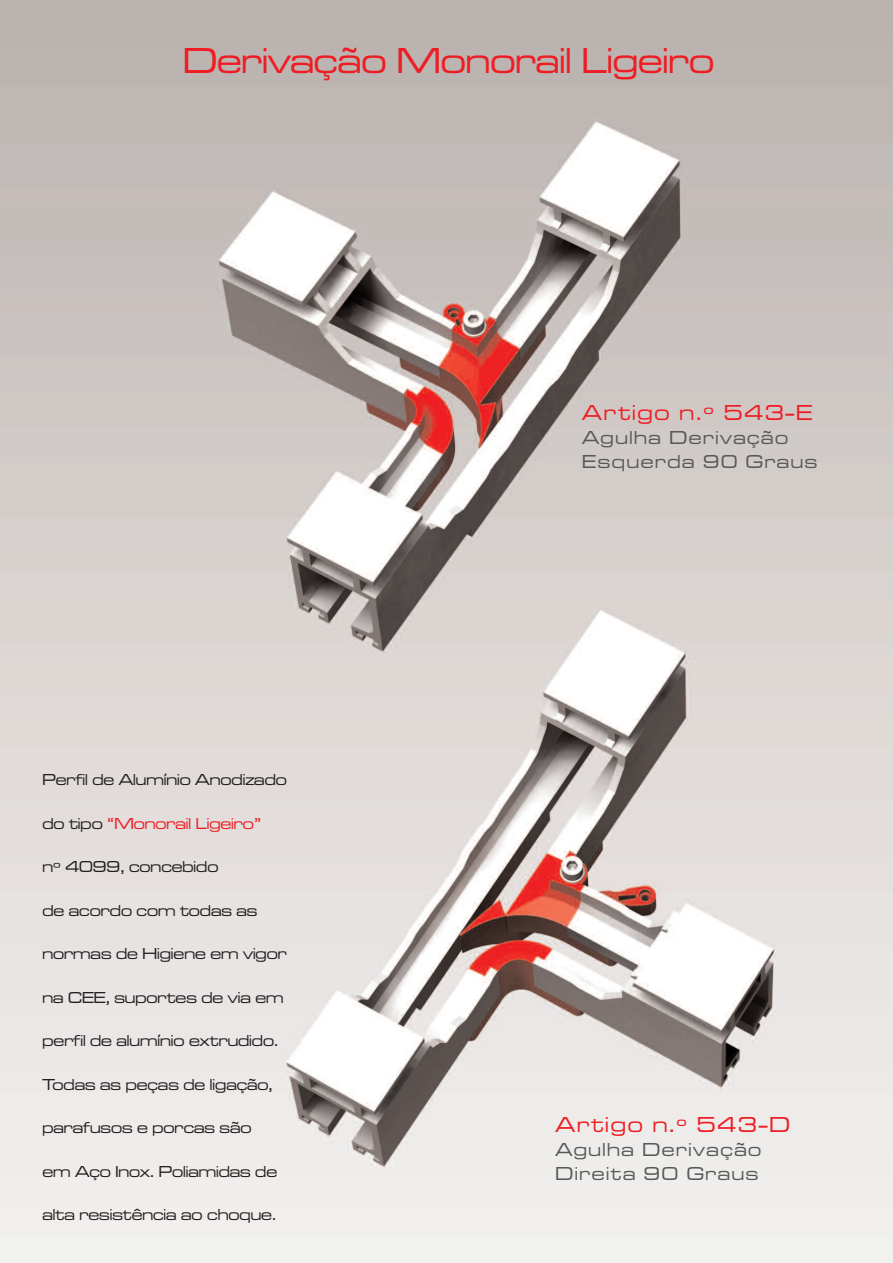
<style>
.page{position:relative;width:893px;height:1263px;background:#fff}
.page>*{position:absolute;margin:0;border:0;box-sizing:border-box;transform-origin:0 0}
.t1{font:37.5px "Microgramma D Medi Exte";color:#ee1d23}
.t2{font:22.5px "Microgramma D Medi Exte";letter-spacing:.085em;color:#ee1e24}
.t3{font:19.5px/23.4px "Microgramma D Medi Exte";letter-spacing:.085em;color:#57585a}
.t4{font:16.5px "Microgramma D Medi Exte";color:#231f20}
.t5{font:16.5px "Microgramma D Medi Exte";color:#ee1d23}
.s1{color:#231f20}
</style>
<div class="page">
<img style="left:0;top:0;width:893px;height:1263px">
<h1 class="t1" style="left:183px;top:38px;width:533px">Derivação Monorail Ligeiro</h1>
<p class="t4" style="left:43px;top:770px;width:246px">Perfil de Alumínio Anodizado</p>
<p class="t5" style="left:43px;top:813px;width:220px"><span class="s1">do tipo</span> “Monorail Ligeiro”</p>
<p class="t4" style="left:43px;top:857px;width:177px">nº 4099, concebido</p>
<p class="t4" style="left:43px;top:900px;width:216px">de acordo com todas as</p>
<p class="t4" style="left:43px;top:944px;width:246px">normas de Higiene em vigor</p>
<p class="t4" style="left:43px;top:987px;width:242px">na CEE, suportes de via em</p>
<p class="t4" style="left:43px;top:1031px;width:237px">perfil de alumínio extrudido.</p>
<p class="t4" style="left:43px;top:1074px;width:232px">Todas as peças de ligação,</p>
<p class="t4" style="left:43px;top:1118px;width:211px">parafusos e porcas são</p>
<p class="t4" style="left:43px;top:1161px;width:236px">em Aço Inox. Poliamidas de</p>
<p class="t4" style="left:43px;top:1205px;width:235px">alta resistência ao choque.</p>
<h2 class="t2" style="left:582px;top:399px;width:232px">Artigo n.º 543-E</h2>
<p class="t3" style="left:582px;top:426px;width:237px">Agulha Derivação<br>Esquerda 90 Graus</p>
<h2 class="t2" style="left:555px;top:1111px;width:236px">Artigo n.º 543-D</h2>
<p class="t3" style="left:555px;top:1138px;width:207px">Agulha Derivação<br>Direita 90 Graus</p>
</div>
